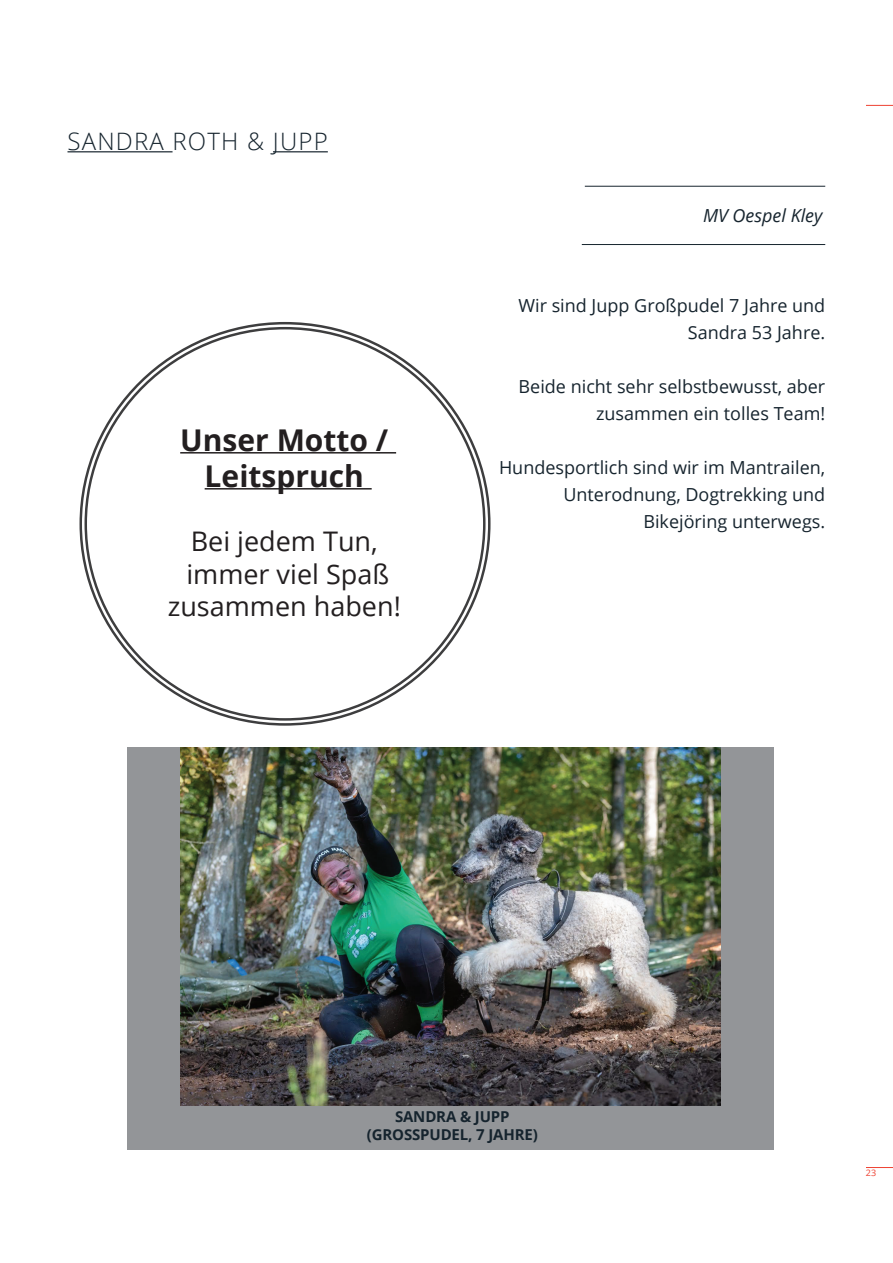
<style>
.page{position:relative;width:893px;height:1263px;background:#fff}
.page>*{position:absolute;margin:0;border:0;box-sizing:border-box;transform-origin:0 0}
.t1{font:700 30px/36px "Open Sans";color:#231f20;text-align:center}
.t2{font:27px/32.4px "Open Sans";color:#231f20;text-align:center}
.t3{font:300 24px "Open Sans";letter-spacing:.05em;color:#16242e}
.t4{font:18px/27px "Open Sans";color:#16242e;text-align:right}
.t5{font:italic 18px "Open Sans";color:#16242e}
.t6{font:700 15px/18px "Open Sans";letter-spacing:-.01em;color:#16242e;text-align:center}
.t7{font:9px "Open Sans";color:#ee4232}
</style>
<div class="page">
<svg style="left:866px;top:105px;width:27px;height:1px"></svg>
<svg style="left:866px;top:1167px;width:27px;height:1px"></svg>
<hr style="left:68px;top:151px;width:105px;height:1px;background:#16242e">
<hr style="left:273px;top:151px;width:55px;height:1px;background:#16242e">
<hr style="left:585px;top:186px;width:240px;height:1px;background:#16242e">
<hr style="left:582px;top:244px;width:243px;height:1px;background:#16242e">
<div style="left:128px;top:747px;width:646px;height:360px;background:#939598"></div>
<img style="left:181px;top:747px;width:540px;height:359px">
<hr style="left:180px;top:452px;width:216px;height:1px;background:#231f20">
<hr style="left:205px;top:488px;width:167px;height:1px;background:#231f20">
<div style="left:128px;top:1107px;width:646px;height:43px;background:#939598"></div>
<h3 class="t3" style="left:68px;top:125px;width:262px">SANDRA ROTH &amp; JUPP</h3>
<h1 class="t1" style="left:180px;top:421px;width:210px">Unser Motto /<br>Leitspruch</h1>
<h2 class="t2" style="left:168px;top:525px;width:235px">Bei jedem Tun, immer viel Spaß zusammen haben!</h2>
<p class="t5" style="left:703px;top:203px;width:121px">MV Oespel Kley</p>
<p class="t4" style="left:518px;top:292px;width:308px">Wir sind Jupp Großpudel 7 Jahre und<br>Sandra 53 Jahre.</p>
<p class="t4" style="left:519px;top:373px;width:308px">Beide nicht sehr selbstbewusst, aber zusammen ein tolles Team!</p>
<p class="t4" style="left:499px;top:454px;width:328px">Hundesportlich sind wir im Mantrailen,<br>Unterodnung, Dogtrekking und<br>Bikejöring unterwegs.</p>
<p class="t6" style="left:367px;top:1107px;width:172px">SANDRA &amp; JUPP (GROSSPUDEL, 7 JAHRE)</p>
<p class="t7" style="left:866px;top:1167px;width:12px">23</p>
</div>
